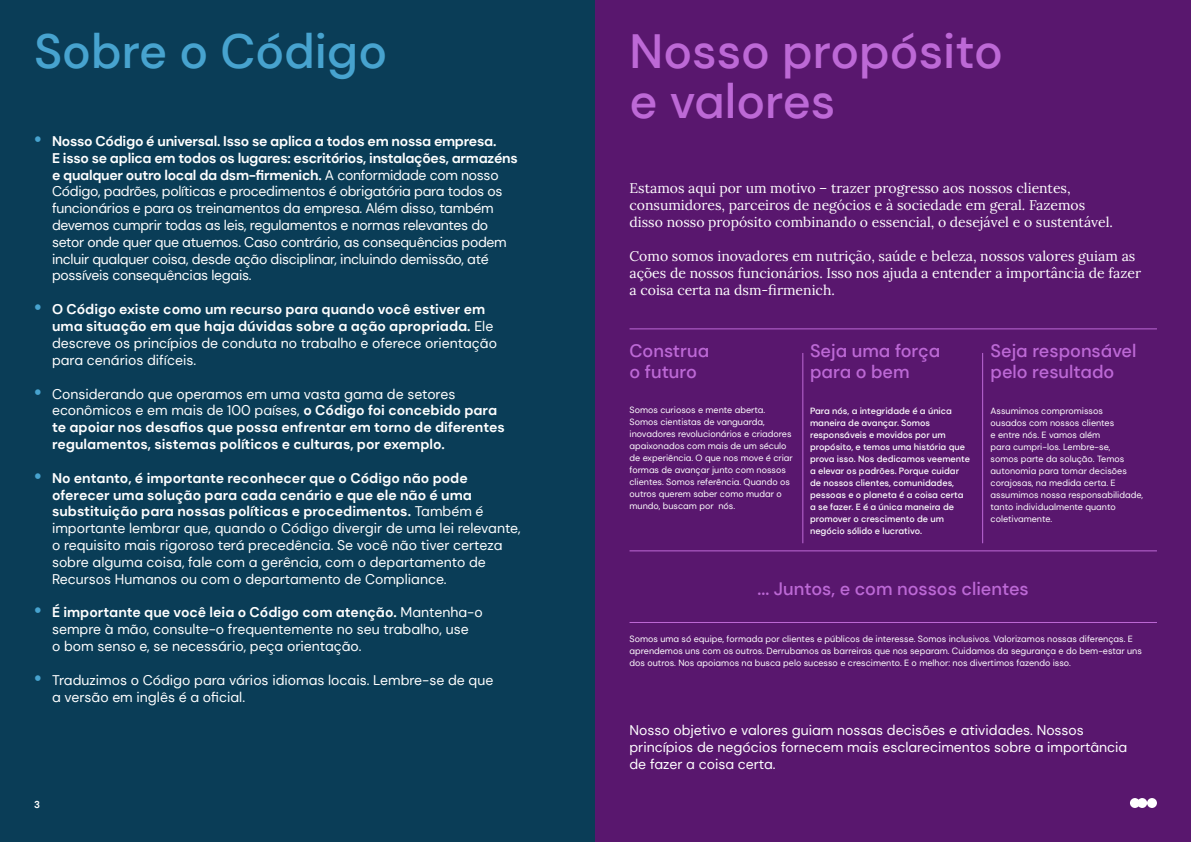
<style>
.page{position:relative;width:1191px;height:842px;background:#fff}
.page>*{position:absolute;margin:0;border:0;box-sizing:border-box;transform-origin:0 0}
.t1{font:500 48px/50px "DM Sans";color:#bd69d6}
.t2{font:500 48px "DM Sans";color:#47a3cf}
.t3{font:500 18px/21px "DM Sans";color:#bd69d6}
.t4{font:14px/16.8px "DM Sans";color:#fff}
.t5{font:14px/16.8px "DM Sans";letter-spacing:-.02em;color:#fff}
.t6{font:700 14px/16.8px "DM Sans";color:#fff}
.t7{font:14px/17px "Lora";color:#fff}
.t8{font:700 10px "DM Sans";color:#fff}
.t9{font:9px/12px "DM Sans";color:#fff}
.t10{font:500 9px/12px "DM Sans";color:#fff}
.s1{font-weight:700;font-size:20px;color:#47a3cf}
.s2{font-weight:700}
.s3{font-size:20px;color:#47a3cf}
.s4{font-weight:400}
</style>
<div class="page">
<div style="left:0;top:0;width:595px;height:842px;background:#0a3d57"></div>
<div style="left:595px;top:0;width:596px;height:842px;background:#59176e"></div>
<hr style="left:802px;top:353px;width:1px;height:190px;background:#bd69d6">
<hr style="left:982px;top:353px;width:1px;height:190px;background:#bd69d6">
<hr style="left:629px;top:550px;width:528px;height:1px;background:#bd69d6">
<hr style="left:629px;top:328px;width:528px;height:1px;background:#bd69d6">
<hr style="left:629px;top:622px;width:528px;height:1px;background:#bd69d6">
<svg style="left:1130px;top:798px;width:27px;height:10px"></svg>
<h1 class="t2" style="left:34px;top:21px;width:354px">Sobre o Código</h1>
<p class="t5" style="left:52px;top:133px;width:467px;text-indent:-18px"><span class="s1">•</span> <span class="s2">Nosso Código é universal. Isso se aplica a todos em nossa empresa.<br>E isso se aplica em todos os lugares: escritórios, instalações, armazéns e qualquer outro local da dsm-firmenich.</span> A conformidade com nosso Código, padrões, políticas e procedimentos é obrigatória para todos os funcionários e para os treinamentos da empresa. Além disso, também devemos cumprir todas as leis, regulamentos e normas relevantes do setor onde quer que atuemos. Caso contrário, as consequências podem incluir qualquer coisa, desde ação disciplinar, incluindo demissão, até possíveis consequências legais.</p>
<h3 class="t6" style="left:52px;top:301px;width:446px;text-indent:-18px"><span class="s3">•</span> O Código existe como um recurso para quando você estiver em uma situação em que haja dúvidas sobre a ação apropriada. <span class="s4">Ele descreve os princípios de conduta no trabalho e oferece orientação para cenários difíceis.</span></h3>
<p class="t6" style="left:52px;top:385px;width:454px;text-indent:-18px"><span class="s3">•</span> <span class="s4">Considerando que operamos em uma vasta gama de setores econômicos e em mais de 100 países,</span> o Código foi concebido para te apoiar nos desafios que possa enfrentar em torno de diferentes regulamentos, sistemas políticos e culturas, por exemplo.</p>
<p class="t4" style="left:52px;top:469px;width:470px;text-indent:-18px"><span class="s1">•</span> <span class="s2">No entanto, é importante reconhecer que o Código não pode oferecer uma solução para cada cenário e que ele não é uma substituição para nossas políticas e procedimentos.</span> Também é importante lembrar que, quando o Código divergir de uma lei relevante, o requisito mais rigoroso terá precedência. Se você não tiver certeza sobre alguma coisa, fale com a gerência, com o departamento de Recursos Humanos ou com o departamento de Compliance.</p>
<h3 class="t4" style="left:52px;top:604px;width:432px;text-indent:-18px"><span class="s1">•</span> <span class="s2">É importante que você leia o Código com atenção.</span> Mantenha-o sempre à mão, consulte-o frequentemente no seu trabalho, use<br>o bom senso e, se necessário, peça orientação.</h3>
<h3 class="t4" style="left:52px;top:671px;width:443px;text-indent:-18px"><span class="s1">•</span> Traduzimos o Código para vários idiomas locais. Lembre-se de que a versão em inglês é a oficial.</h3>
<p class="t8" style="left:34px;top:798px;width:7px">3</p>
<h1 class="t1" style="left:629px;top:26px;width:375px">Nosso propósito e valores</h1>
<h3 class="t7" style="left:629px;top:178px;width:485px">Estamos aqui por um motivo – trazer progresso aos nossos clientes, consumidores, parceiros de negócios e à sociedade em geral. Fazemos disso nosso propósito combinando o essencial, o desejável e o sustentável.</h3>
<h3 class="t7" style="left:629px;top:246px;width:513px">Como somos inovadores em nutrição, saúde e beleza, nossos valores guiam as ações de nossos funcionários. Isso nos ajuda a entender a importância de fazer a coisa certa na dsm-firmenich.</h3>
<h2 class="t3" style="left:629px;top:340px;width:81px">Construa o futuro</h2>
<p class="t9" style="left:629px;top:404px;width:165px">Somos curiosos e mente aberta.<br>Somos cientistas de vanguarda, inovadores revolucionários e criadores apaixonados com mais de um século de experiência. O que nos move é criar formas de avançar junto com nossos clientes. Somos referência. Quando os outros querem saber como mudar o mundo, buscam por nós.</p>
<h2 class="t3" style="left:810px;top:340px;width:132px">Seja uma força para o bem</h2>
<p class="t10" style="left:810px;top:405px;width:161px">Para nós, a integridade é a única maneira de avançar. Somos responsáveis e movidos por um propósito, e temos uma história que prova isso. Nos dedicamos veemente a elevar os padrões. Porque cuidar de nossos clientes, comunidades, pessoas e o planeta é a coisa certa a se fazer. E é a única maneira de promover o crescimento de um negócio sólido e lucrativo.</p>
<h2 class="t3" style="left:990px;top:340px;width:147px">Seja responsável pelo resultado</h2>
<p class="t9" style="left:990px;top:405px;width:154px">Assumimos compromissos<br>ousados com nossos clientes<br>e entre nós. E vamos além<br>para cumpri-los. Lembre-se,<br>somos parte da solução. Temos autonomia para tomar decisões corajosas, na medida certa. E assumimos nossa responsabilidade, tanto individualmente quanto coletivamente.</p>
<h2 class="t3" style="left:757px;top:578px;width:273px">... Juntos, e com nossos clientes</h2>
<p class="t9" style="left:629px;top:633px;width:514px">Somos uma só equipe, formada por clientes e públicos de interesse. Somos inclusivos. Valorizamos nossas diferenças. E aprendemos uns com os outros. Derrubamos as barreiras que nos separam. Cuidamos da segurança e do bem-estar uns dos outros. Nos apoiamos na busca pelo sucesso e crescimento. E o melhor: nos divertimos fazendo isso.</p>
<h3 class="t4" style="left:629px;top:722px;width:499px">Nosso objetivo e valores guiam nossas decisões e atividades. Nossos princípios de negócios fornecem mais esclarecimentos sobre a importância de fazer a coisa certa.</h3>
</div>
